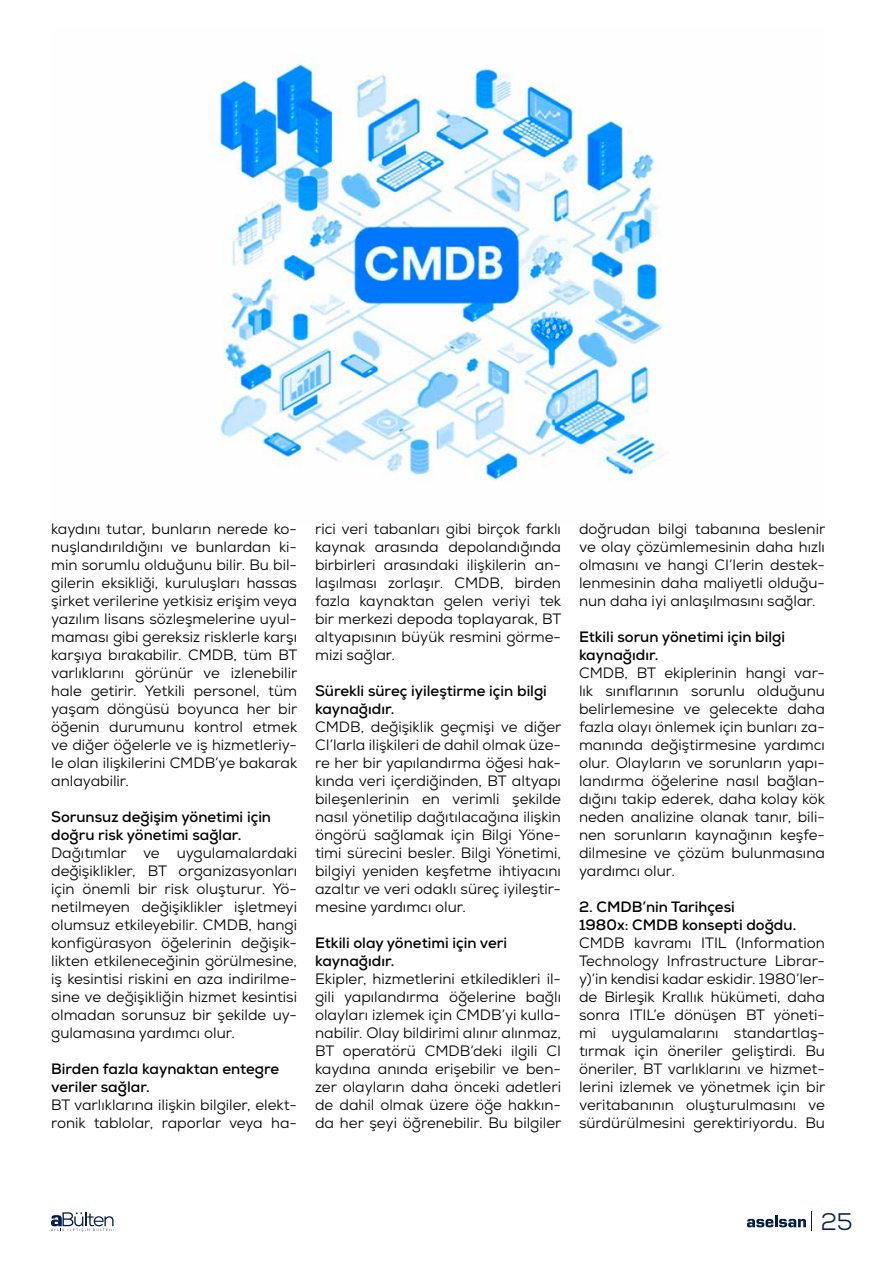
<style>
.page{position:relative;width:893px;height:1263px;background:#fff}
.page>*{position:absolute;margin:0;border:0;box-sizing:border-box;transform-origin:0 0}
.t1{font:24px "Nexa";color:#041d47}
.t2{font:15px/18px "Nexa";color:#000;text-align:justify}
.t3{font:700 15px/18px "Nexa";color:#000}
</style>
<div class="page">
<svg style="left:747px;top:1215px;width:59px;height:12px"></svg>
<svg style="left:51px;top:1212px;width:63px;height:20px"></svg>
<img style="left:212px;top:55px;width:452px;height:426px">
<p class="t2" style="left:51px;top:520px;width:248px">kaydını tutar, bunların nerede ko&shy;nuşlandırıldığını ve bunlardan ki&shy;min sorumlu olduğunu bilir. Bu bil&shy;gilerin eksikliği, kuruluşları hassas şirket verilerine yetkisiz erişim veya yazılım lisans sözleşmelerine uyul&shy;maması gibi gereksiz risklerle karşı karşıya bırakabilir. CMDB, tüm BT varlıklarını görünür ve izlenebilir hale getirir. Yetkili personel, tüm yaşam döngüsü boyunca her bir öğenin durumunu kontrol etmek ve diğer öğelerle ve iş hizmetleriy&shy;le olan ilişkilerini CMDB’ye bakarak anlayabilir.</p>
<p class="t3" style="left:51px;top:808px;width:221px">Sorunsuz değişim yönetimi için doğru risk yönetimi sağlar.</p>
<p class="t2" style="left:51px;top:844px;width:247px">Dağıtımlar ve uygulamalardaki değişiklikler, BT organizasyonları için önemli bir risk oluşturur. Yö&shy;netilmeyen değişiklikler işletmeyi olumsuz etkileyebilir. CMDB, hangi konfigürasyon öğelerinin değişik&shy;likten etkileneceğinin görülmesine, iş kesintisi riskini en aza indirilme&shy;sine ve değişikliğin hizmet kesintisi olmadan sorunsuz bir şekilde uy&shy;gulamasına yardımcı olur.</p>
<p class="t3" style="left:51px;top:1060px;width:230px">Birden fazla kaynaktan entegre veriler sağlar.</p>
<p class="t2" style="left:51px;top:1096px;width:247px">BT varlıklarına ilişkin bilgiler, elekt&shy;ronik tablolar, raporlar veya ha-</p>
<p class="t2" style="left:315px;top:520px;width:248px">rici veri tabanları gibi birçok farklı kaynak arasında depolandığında birbirleri arasındaki ilişkilerin an&shy;laşılması zorlaşır. CMDB, birden fazla kaynaktan gelen veriyi tek bir merkezi depoda toplayarak, BT altyapısının büyük resmini görme&shy;mizi sağlar.</p>
<p class="t3" style="left:315px;top:682px;width:233px">Sürekli süreç iyileştirme için bilgi kaynağıdır.</p>
<p class="t2" style="left:315px;top:718px;width:248px">CMDB, değişiklik geçmişi ve diğer CI’larla ilişkileri de dahil olmak üze&shy;re her bir yapılandırma öğesi hak&shy;kında veri içerdiğinden, BT altyapı bileşenlerinin en verimli şekilde nasıl yönetilip dağıtılacağına ilişkin öngörü sağlamak için Bilgi Yöne&shy;timi sürecini besler. Bilgi Yönetimi, bilgiyi yeniden keşfetme ihtiyacını azaltır ve veri odaklı süreç iyileştir&shy;mesine yardımcı olur.</p>
<p class="t3" style="left:315px;top:934px;width:193px">Etkili olay yönetimi için veri kaynağıdır.</p>
<p class="t2" style="left:315px;top:970px;width:248px">Ekipler, hizmetlerini etkiledikleri il&shy;gili yapılandırma öğelerine bağlı olayları izlemek için CMDB’yi kulla&shy;nabilir. Olay bildirimi alınır alınmaz, BT operatörü CMDB’deki ilgili CI kaydına anında erişebilir ve ben&shy;zer olayların daha önceki adetleri de dahil olmak üzere öğe hakkın&shy;da her şeyi öğrenebilir. Bu bilgiler</p>
<p class="t2" style="left:579px;top:520px;width:248px">doğrudan bilgi tabanına beslenir ve olay çözümlemesinin daha hızlı olmasını ve hangi CI’lerin destek&shy;lenmesinin daha maliyetli olduğu&shy;nun daha iyi anlaşılmasını sağlar.</p>
<p class="t3" style="left:579px;top:628px;width:208px">Etkili sorun yönetimi için bilgi kaynağıdır.</p>
<p class="t2" style="left:579px;top:664px;width:248px">CMDB, BT ekiplerinin hangi var&shy;lık sınıflarının sorunlu olduğunu belirlemesine ve gelecekte daha fazla olayı önlemek için bunları za&shy;manında değiştirmesine yardımcı olur. Olayların ve sorunların yapı&shy;landırma öğelerine nasıl bağlan&shy;dığını takip ederek, daha kolay kök neden analizine olanak tanır, bili&shy;nen sorunların kaynağının keşfe&shy;dilmesine ve çözüm bulunmasına yardımcı olur.</p>
<p class="t3" style="left:579px;top:898px;width:219px">2. CMDB’nin Tarihçesi<br>1980x: CMDB konsepti doğdu.</p>
<p class="t2" style="left:579px;top:934px;width:248px">CMDB kavramı ITIL (Information Technology Infrastructure Librar&shy;y)’in kendisi kadar eskidir. 1980’ler&shy;de Birleşik Krallık hükümeti, daha sonra ITIL’e dönüşen BT yöneti&shy;mi uygulamalarını standartlaş&shy;tırmak için öneriler geliştirdi. Bu öneriler, BT varlıklarını ve hizmet&shy;lerini izlemek ve yönetmek için bir veritabanının oluşturulmasını ve sürdürülmesini gerektiriyordu. Bu</p>
<h1 class="t1" style="left:821px;top:1206px;width:33px">25</h1>
</div>
